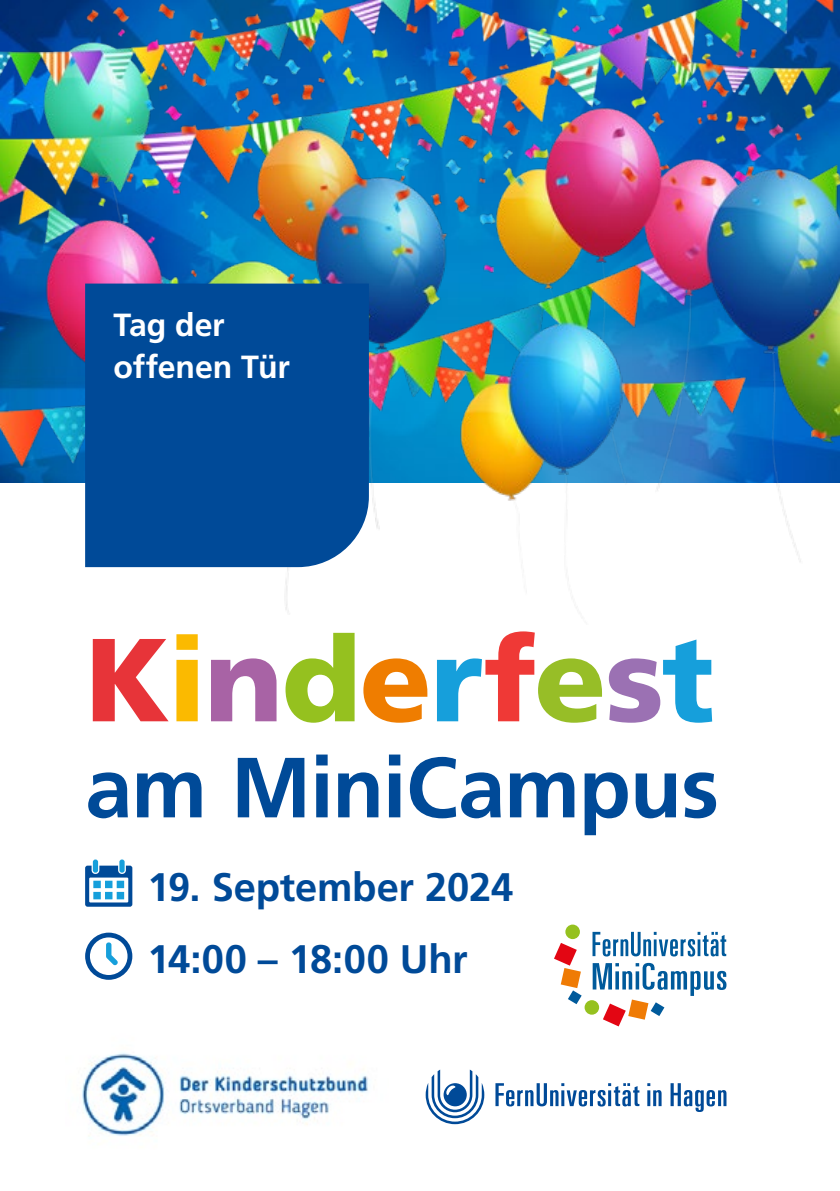
<style>
.page{position:relative;width:840px;height:1191px;background:#fff}
.page>*{position:absolute;margin:0;border:0;box-sizing:border-box;transform-origin:0 0}
.Headline{font:900 118px "Frutiger LT Pro";letter-spacing:-.015em;color:#169fdb}
.Headline-2{font:700 85.2px "Frutiger LT Com";letter-spacing:-.015em;color:#004a98}
.Datum__Uhrzeit{font:700 39.8px/72px "Frutiger LT Com";letter-spacing:-.005em;color:#004a98}
.Blauer_Kasten{font:700 32px "Frutiger LT Com";letter-spacing:-.005em;color:#fff}
.s1{color:#e73439}
.s2{color:#fbba00}
.s3{color:#a863a5}
.s4{color:#95c11f}
.s5{color:#ef7d00}
.s6{color:#ef3936}
.s7{color:#97be27}
.s8{color:#9b71b3}
</style>
<div class="page">
<img style="left:0;top:0;width:839px;height:612px">
<img style="left:82px;top:1052px;width:288px;height:84px">
<div style="left:85px;top:283px;width:284px;height:284px;background:#004a98"></div>
<svg style="left:85px;top:865px;width:47px;height:41px"></svg>
<div style="left:93px;top:859px;width:5px;height:13px;background:#169fdb;border-radius:2px"></div>
<div style="left:119px;top:859px;width:5px;height:13px;background:#169fdb;border-radius:2px"></div>
<div style="left:93px;top:880px;width:8px;height:8px;background:#169fdb"></div>
<div style="left:105px;top:880px;width:7px;height:8px;background:#169fdb"></div>
<div style="left:117px;top:880px;width:7px;height:8px;background:#169fdb"></div>
<div style="left:93px;top:892px;width:8px;height:7px;background:#169fdb"></div>
<div style="left:105px;top:892px;width:7px;height:7px;background:#169fdb"></div>
<div style="left:117px;top:892px;width:7px;height:7px;background:#169fdb"></div>
<svg style="left:85px;top:932px;width:47px;height:47px"></svg>
<svg style="left:495px;top:1083px;width:231px;height:29px"></svg>
<svg style="left:425px;top:1069px;width:59px;height:55px"></svg>
<svg style="left:592px;top:932px;width:133px;height:24px"></svg>
<svg style="left:554px;top:943px;width:27px;height:61px"></svg>
<svg style="left:592px;top:963px;width:134px;height:63px"></svg>
<div style="left:584px;top:1000px;width:14px;height:14px;background:#95c11f;border-radius:50%"></div>
<div style="left:565px;top:924px;width:14px;height:15px;background:#95c11f;border-radius:50%"></div>
<h6 class="Blauer_Kasten" style="left:113px;top:306px;width:113px">Tag der</h6>
<h6 class="Blauer_Kasten" style="left:113px;top:348px;width:178px">offenen Tür</h6>
<p class="Headline" style="left:85px;top:608px;width:630px"><span class="s1">K</span><span class="s2">i</span><span class="s3">n</span><span class="s4">d</span><span class="s5">e</span>r<span class="s6">f</span><span class="s7">e</span><span class="s8">s</span>t</p>
<p class="Headline-2" style="left:85px;top:737px;width:635px">am MiniCampus</p>
<p class="Datum__Uhrzeit" style="left:147px;top:851px;width:367px">19. September 2024<br>14:00 – 18:00 Uhr</p>
</div>
